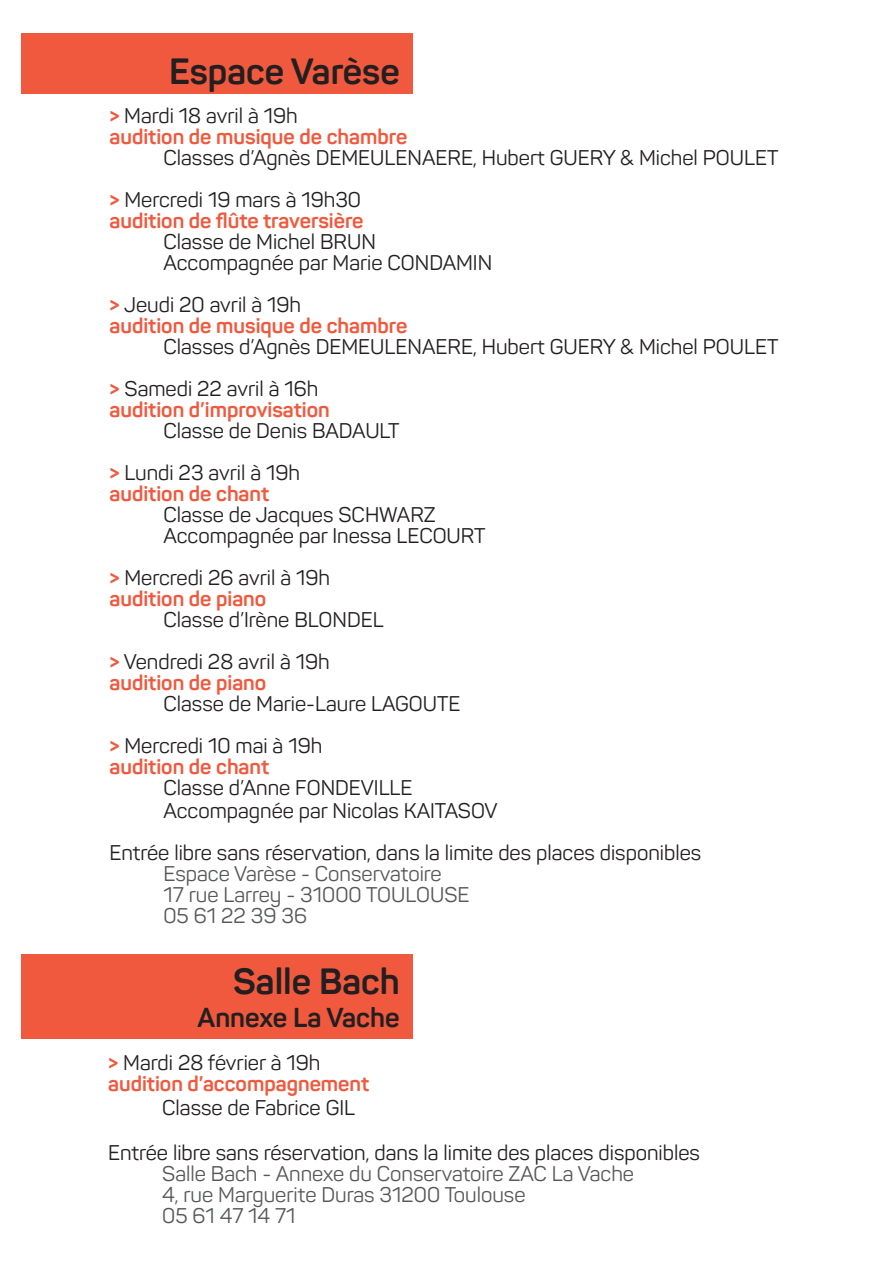
<style>
.page{position:relative;width:893px;height:1263px;background:#fff}
.page>*{position:absolute;margin:0;border:0;box-sizing:border-box;transform-origin:0 0}
.t1{font:700 36px "Panton";color:#231f20}
.t2{font:700 27px "Panton";color:#231f20}
.t3{font:21px "Panton";color:#231f20}
.t4{font:700 21px "Panton";color:#f0593e}
.t5{font:21px "Panton";color:#57585a}
.s1{font-weight:700;color:#f0593e}
</style>
<div class="page">
<div style="left:21px;top:33px;width:391px;height:61px;background:#f0593e"></div>
<div style="left:21px;top:955px;width:391px;height:84px;background:#f0593e"></div>
<p class="t1" style="left:169px;top:49px;width:232px">Espace Varèse</p>
<p class="t3" style="left:109px;top:103px;width:190px"><span class="s1">&gt;</span> Mardi 18 avril à 19h</p>
<p class="t4" style="left:109px;top:123px;width:299px">audition de musique de chambre</p>
<p class="t3" style="left:163px;top:145px;width:617px">Classes d’Agnès DEMEULENAERE, Hubert GUERY &amp; Michel POULET</p>
<p class="t3" style="left:109px;top:187px;width:253px"><span class="s1">&gt;</span> Mercredi 19 mars à 19h30</p>
<p class="t4" style="left:109px;top:207px;width:255px">audition de flûte traversière</p>
<p class="t3" style="left:163px;top:229px;width:214px">Classe de Michel BRUN</p>
<p class="t3" style="left:163px;top:250px;width:330px">Accompagnée par Marie CONDAMIN</p>
<p class="t3" style="left:109px;top:292px;width:193px"><span class="s1">&gt;</span> Jeudi 20 avril à 19h</p>
<p class="t4" style="left:109px;top:312px;width:299px">audition de musique de chambre</p>
<p class="t3" style="left:163px;top:334px;width:617px">Classes d’Agnès DEMEULENAERE, Hubert GUERY &amp; Michel POULET</p>
<p class="t3" style="left:109px;top:376px;width:210px"><span class="s1">&gt;</span> Samedi 22 avril à 16h</p>
<p class="t4" style="left:109px;top:396px;width:222px">audition d’improvisation</p>
<p class="t3" style="left:163px;top:418px;width:237px">Classe de Denis BADAULT</p>
<p class="t3" style="left:109px;top:460px;width:192px"><span class="s1">&gt;</span> Lundi 23 avril à 19h</p>
<p class="t4" style="left:109px;top:480px;width:161px">audition de chant</p>
<p class="t3" style="left:163px;top:502px;width:274px">Classe de Jacques SCHWARZ</p>
<p class="t3" style="left:163px;top:523px;width:324px">Accompagnée par Inessa LECOURT</p>
<p class="t3" style="left:109px;top:565px;width:222px"><span class="s1">&gt;</span> Mercredi 26 avril à 19h</p>
<p class="t4" style="left:109px;top:585px;width:158px">audition de piano</p>
<p class="t3" style="left:163px;top:607px;width:222px">Classe d’Irène BLONDEL</p>
<p class="t3" style="left:109px;top:649px;width:222px"><span class="s1">&gt;</span> Vendredi 28 avril à 19h</p>
<p class="t4" style="left:109px;top:669px;width:158px">audition de piano</p>
<p class="t3" style="left:163px;top:691px;width:299px">Classe de Marie-Laure LAGOUTE</p>
<p class="t3" style="left:109px;top:733px;width:214px"><span class="s1">&gt;</span> Mercredi 10 mai à 19h</p>
<p class="t4" style="left:109px;top:753px;width:161px">audition de chant</p>
<p class="t3" style="left:163px;top:775px;width:251px">Classe d’Anne FONDEVILLE</p>
<p class="t3" style="left:163px;top:797px;width:336px">Accompagnée par Nicolas KAITASOV</p>
<p class="t3" style="left:109px;top:840px;width:593px">Entrée libre sans réservation, dans la limite des places disponibles</p>
<p class="t5" style="left:163px;top:861px;width:280px">Espace Varèse - Conservatoire</p>
<p class="t5" style="left:163px;top:882px;width:308px">17 rue Larrey - 31000 TOULOUSE</p>
<p class="t5" style="left:163px;top:903px;width:145px">05 61 22 39 36</p>
<p class="t1" style="left:233px;top:959px;width:168px">Salle Bach</p>
<p class="t2" style="left:198px;top:1000px;width:204px">Annexe La Vache</p>
<p class="t3" style="left:108px;top:1050px;width:214px"><span class="s1">&gt;</span> Mardi 28 février à 19h</p>
<p class="t4" style="left:108px;top:1071px;width:263px">audition d’accompagnement</p>
<p class="t3" style="left:162px;top:1095px;width:194px">Classe de Fabrice GIL</p>
<p class="t3" style="left:108px;top:1140px;width:593px">Entrée libre sans réservation, dans la limite des places disponibles</p>
<p class="t5" style="left:162px;top:1161px;width:473px">Salle Bach - Annexe du Conservatoire ZAC La Vache</p>
<p class="t5" style="left:162px;top:1182px;width:365px">4, rue Marguerite Duras 31200 Toulouse</p>
<p class="t5" style="left:162px;top:1203px;width:135px">05 61 47 14 71</p>
</div>
